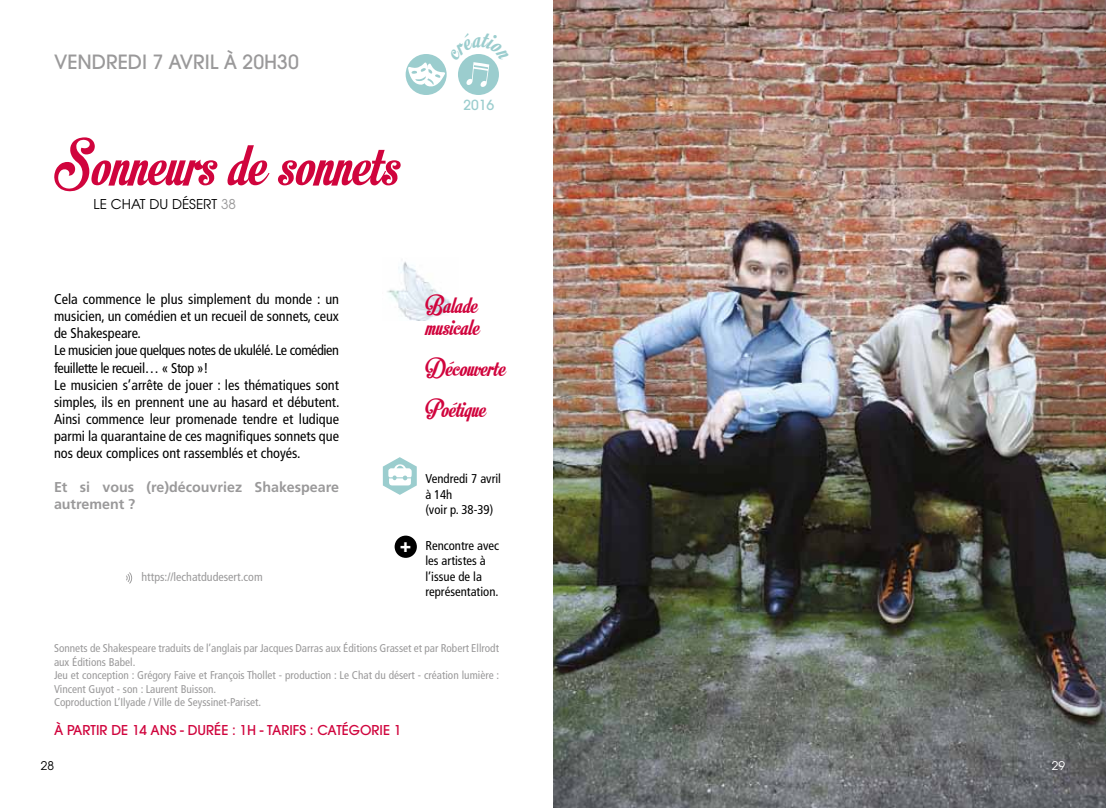
<style>
.page{position:relative;width:1106px;height:808px;background:#fff}
.page>*{position:absolute;margin:0;border:0;box-sizing:border-box;transform-origin:0 0}
.t1{font:66px "Motion Picture Personal Use";color:#d0043d}
.t2{font:25.5px/22.5px "Motion Picture Personal Use";color:#d0043d}
.t3{font:500 19.5px "Avant Garde";color:#9a999a}
.t4{font:900 19.2px "Frutiger";color:#fff}
.t5{font:condensed 14.25px/17.1px "Frutiger";color:#000}
.t6{font:700 14.25px/17.1px "Frutiger";color:#9a999a}
.t7{font:500 13.8px "Avant Garde";color:#9bcdce}
.t8{font:500 13.5px "Avant Garde";color:#d0043d}
.t9{font:13.5px "Avant Garde";color:#000}
.t10{font:condensed 12.75px/15.3px "Frutiger";color:#000}
.t11{font:condensed 12px "Frutiger";color:#9a999a}
.t12{font:12px "Avant Garde";color:#000}
.t13{font:12px "Avant Garde";color:#fff}
.t14{font:condensed 11.25px/13.5px "Frutiger";color:#9a999a}
.s1{color:#9a999a}
</style>
<div class="page">
<img style="left:553px;top:0;width:553px;height:808px">
<svg style="left:383px;top:457px;width:34px;height:38px"></svg>
<div style="left:458px;top:54px;width:41px;height:41px;background:#9bcdce;border-radius:50%"></div>
<div style="left:405px;top:54px;width:41px;height:41px;background:#9bcdce;border-radius:50%"></div>
<svg style="left:126px;top:572px;width:6px;height:12px"></svg>
<img style="left:387px;top:261px;width:64px;height:59px">
<div style="left:394px;top:536px;width:23px;height:22px;background:#000;border-radius:50%"></div>
<svg style="left:408px;top:54px;width:91px;height:33px"></svg>
<h3 class="t3" style="left:54px;top:50px;width:246px">VENDREDI 7 AVRIL À 20H30</h3>
<h1 class="t1" style="left:54px;top:127px;width:347px">Sonneurs de sonnets</h1>
<p class="t9" style="left:94px;top:195px;width:144px">LE CHAT DU DÉSERT <span class="s1">38</span></p>
<p class="t7" style="left:463px;top:96px;width:32px">2016</p>
<p class="t5" style="left:54px;top:291px;width:287px">Cela commence le plus simplement du monde : un musicien, un comédien et un recueil de sonnets, ceux de Shakespeare.<br>Le musicien joue quelques notes de ukulélé. Le comédien feuillette le recueil… « Stop »!<br>Le musicien s’arrête de jouer : les thématiques sont simples, ils en prennent une au hasard et débutent.<br>Ainsi commence leur promenade tendre et ludique parmi la quarantaine de ces magnifiques sonnets que nos deux complices ont rassemblés et choyés.</p>
<p class="t6" style="left:54px;top:479px;width:286px">Et si vous (re)découvriez Shakespeare autrement ?</p>
<p class="t11" style="left:141px;top:570px;width:123px">https://lechatdudesert.com</p>
<h2 class="t2" style="left:425px;top:294px;width:56px">Balade musicale</h2>
<h2 class="t2" style="left:425px;top:349px;width:81px;line-height:41.1px">Découverte<br>Poétique</h2>
<h3 class="t4" style="left:400px;top:533px;width:13px">+</h3>
<p class="t10" style="left:425px;top:471px;width:77px">Vendredi 7 avril à 14h<br>(voir p. 38-39)</p>
<p class="t10" style="left:425px;top:538px;width:75px">Rencontre avec les artistes à l’issue de la représentation.</p>
<p class="t14" style="left:54px;top:641px;width:447px">Sonnets de Shakespeare traduits de l’anglais par Jacques Darras aux Éditions Grasset et par Robert Ellrodt aux Éditions Babel.<br>Jeu et conception : Grégory Faive et François Thollet - production : Le Chat du désert - création lumière :<br>Vincent Guyot - son : Laurent Buisson.<br>Coproduction L’Ilyade / Ville de Seyssinet-Pariset.</p>
<p class="t8" style="left:54px;top:722px;width:349px">À PARTIR DE 14 ANS - DURÉE : 1H - TARIFS : CATÉGORIE 1</p>
<p class="t12" style="left:41px;top:758px;width:15px">28</p>
<p class="t13" style="left:1052px;top:758px;width:15px">29</p>
</div>
